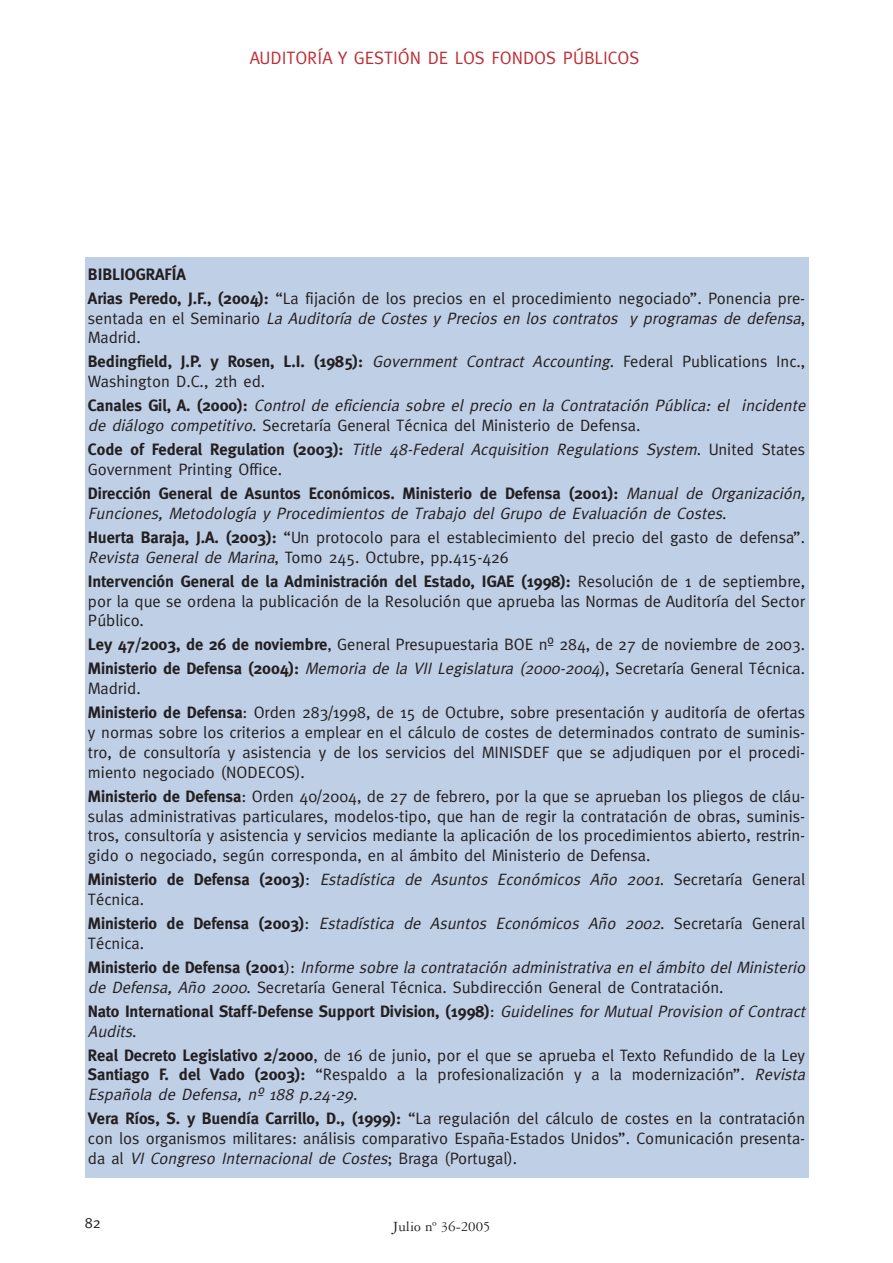
<style>
.page{position:relative;width:893px;height:1263px;background:#fff}
.page>*{position:absolute;margin:0;border:0;box-sizing:border-box;transform-origin:0 0}
.t1{font:18px "Meta";color:#be2f37}
.t2{font:16.5px/19.8px "Meta";color:#231f20}
.t3{font:italic 16.5px/19.8px "Meta";color:#231f20}
.t4{font:700 16.5px/19.8px "Meta";color:#231f20}
.t5{font:15px "Garamond Three";color:#231f20}
.t6{font:15px "Meta";color:#231f20}
.s1{font-weight:700}
.s2{font-style:normal}
.s3{font-style:italic}
.s4{font-weight:700;font-style:normal}
.s5{font-weight:400}
.s6{font-weight:400;font-style:italic}
</style>
<div class="page">
<div style="left:85px;top:258px;width:723px;height:920px;background:#bfcfe6"></div>
<p class="t1" style="left:250px;top:51px;width:391px">AUDITORÍA Y GESTIÓN DE LOS FONDOS PÚBLICOS</p>
<p class="t2" style="left:88px;top:264px;width:718px;line-height:24.2px"><span class="s1">BIBLIOGRAFÍA<br>Arias Peredo, J.F., (2004):</span> “La fijación de los precios en el procedimiento negociado”. Ponencia pre-</p>
<p class="t3" style="left:88px;top:310px;width:718px"><span class="s2">s e n t a d a e n e l S e m i n a r i o</span> La Auditoría de Costes y Precios en los contratos y programas de defensa<span class="s2">,<br>Madrid.</span></p>
<p class="t2" style="left:88px;top:354px;width:718px"><span class="s1">Bedingfield, J.P. y Rosen, L.I. (1985):</span> <span class="s3">Government Contract Accounting</span>. Federal Publications Inc.,<br>Washington D.C., 2th ed.</p>
<p class="t3" style="left:88px;top:397px;width:722px"><span class="s4">Ca n a l e s G i l , A . (2 0 0 0) :</span> Control de eficiencia sobre el precio en la Contratación Pública: el incidente de diálogo competitivo<span class="s2">. Secretaría General Técnica del Ministerio de Defensa.</span></p>
<p class="t3" style="left:88px;top:441px;width:718px"><span class="s4">Co d e o f Fe d e ra l Re gu lati o n (2 0 0 3) :</span> Title 48-Federal Acquisition Regulations System<span class="s2">. U n i t e d S t a t e s<br>Government Printing Office.</span></p>
<p class="t3" style="left:88px;top:485px;width:722px"><span class="s4">Dirección General de Asuntos Económicos. Ministerio de Defensa (2001):</span> Manual de Organización,<br>Funciones, Metodología y Procedimientos de Trabajo del Grupo de Evaluación de Costes<span class="s2">.</span></p>
<p class="t2" style="left:88px;top:529px;width:718px"><span class="s1">Huerta Baraja, J.A. (2003):</span> “Un protocolo para el establecimiento del precio del gasto de defensa”.<br><span class="s3">Revista General de Marina</span>, Tomo 245. Octubre, pp.415-426</p>
<p class="t2" style="left:88px;top:573px;width:718px;text-align:justify"><span class="s1">Intervención General de la Administración del Estado, IGAE (1998):</span> Resolución de 1 de septiembre, por la que se ordena la publicación de la Resolución que aprueba las Normas de Auditoría del Sector Público.</p>
<p class="t2" style="left:88px;top:634px;width:718px;line-height:24px"><span class="s1">Ley 47/2003, de 26 de noviembre</span>, General Presupuestaria BOE nº 284, de 27 de noviembre de 2003.<br><span class="s1">Ministerio de Defensa (2004):</span> <span class="s3">Memoria de la VII Legislatura (2000-2004</span>), Secretaría General Técnica.</p>
<p class="t2" style="left:88px;top:678px;width:718px;line-height:24px">Madrid.<br><span class="s1">Ministerio de Defensa</span>: Orden 283/1998, de 15 de Octubre, sobre presentación y auditoría de ofertas</p>
<p class="t2" style="left:88px;top:724px;width:718px;text-align:justify">y normas sobre los criterios a emplear en el cálculo de costes de determinados contrato de suminis&shy;tro, de consultoría y asistencia y de los servicios del MINISDEF que se adjudiquen por el procedi&shy;miento negociado (NODECOS).</p>
<p class="t2" style="left:88px;top:788px;width:718px;text-align:justify"><span class="s1">Ministerio de Defensa</span>: Orden 40/2004, de 27 de febrero, por la que se aprueban los pliegos de cláu&shy;sulas administrativas particulares, modelos-tipo, que han de regir la contratación de obras, suminis&shy;tros, consultoría y asistencia y servicios mediante la aplicación de los procedimientos abierto, restrin&shy;gido o negociado, según corresponda, en al ámbito del Ministerio de Defensa.</p>
<p class="t3" style="left:88px;top:871px;width:718px"><span class="s4">Ministerio de Defensa (2003)</span><span class="s2">:</span> Estadística de Asuntos Económicos Año 2001<span class="s2">. Secretaría General<br>Técnica.</span></p>
<p class="t3" style="left:88px;top:915px;width:718px"><span class="s4">Ministerio de Defensa (2003)</span><span class="s2">:</span> Estadística de Asuntos Económicos Año 2002<span class="s2">. Secretaría General<br>Técnica.</span></p>
<p class="t3" style="left:88px;top:959px;width:722px"><span class="s4">M i n i s te ri o d e D e fe n s a (2 0 0 1</span><span class="s2">) :</span> Informe sobre la contratación administrativa en el ámbito del Ministerio de Defensa, Año 2000<span class="s2">. Secretaría General Técnica. Subdirección General de Contratación.</span></p>
<p class="t4" style="left:88px;top:1003px;width:722px">Nato International Staff-Defense Support Division, (1998)<span class="s5">:</span> <span class="s6">Guidelines for Mutual Provision of Contract<br>Audits</span><span class="s5">.</span></p>
<p class="t2" style="left:88px;top:1047px;width:722px"><span class="s1">Real Decreto Legislativo 2/2000</span>, de 16 de junio, por el que se aprueba el Texto Refundido de la Ley<br><span class="s1">Santiago F. del Vado (2003):</span> “Respaldo a la profesionalización y a la modernización”. <span class="s3">Revista<br>Española de Defensa, nº 188 p.24-29</span>.</p>
<p class="t2" style="left:88px;top:1110px;width:718px;text-align:justify"><span class="s1">Vera Ríos, S. y Buendía Carrillo, D., (1999):</span> “La regulación del cálculo de costes en la contratación con los organismos militares: análisis comparativo España-Estados Unidos”. Comunicación presenta&shy;d a a l <span class="s3">VI Congreso Internacional de Costes</span>; B ra g a ( Po rt u g a l) .</p>
<p class="t6" style="left:85px;top:1218px;width:18px">82</p>
<p class="t5" style="left:392px;top:1221px;width:100px">Julio nº 36-2005</p>
</div>
